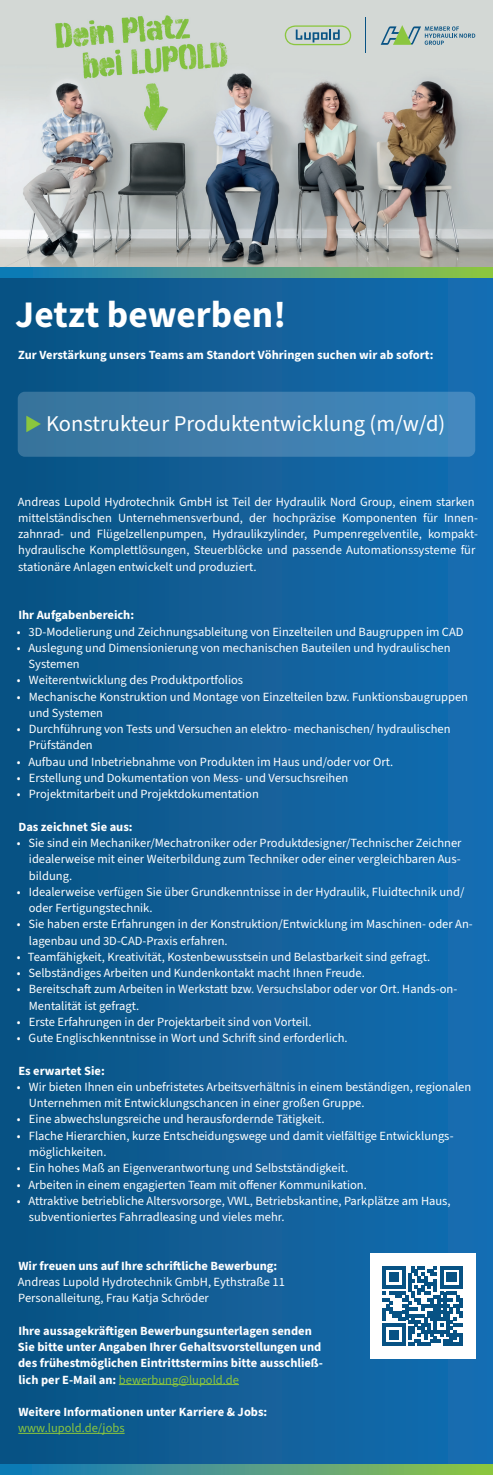
<style>
.page{position:relative;width:493px;height:1475px;background:#fff}
.page>*{position:absolute;margin:0;border:0;box-sizing:border-box;transform-origin:0 0}
.t1{font:700 37.5px "Source Sans 3";color:#fff}
.t2{font:22.5px "Source Sans 3";color:#fff}
.t3{font:12.5px/16.2px "Source Sans 3";color:#fff}
.t4{font:700 12.5px/16.2px "Source Sans 3";color:#fff}
.t5{font:12.5px "Source Sans 3";color:#8bc63e}
.s1{font-weight:400;color:#8bc63e}
</style>
<div class="page">
<div style="left:0;top:0;width:493px;height:1474px;background:linear-gradient(to right,#0a5281,#166eb3)"></div>
<svg style="left:0;top:1464px;width:493px;height:10px;background:#519c84"></svg>
<img style="left:0;top:0;width:493px;height:267px">
<hr style="left:365px;top:18px;width:1px;height:35px;background:#085384">
<svg style="left:284px;top:25px;width:67px;height:20px"></svg>
<svg style="left:380px;top:25px;width:95px;height:20px;background:#a6bdb7"></svg>
<hr style="left:119px;top:1383px;width:120px;height:1px;background:#8bc63e">
<hr style="left:18px;top:1432px;width:106px;height:1px;background:#8bc63e">
<svg style="left:0;top:267px;width:493px;height:11px;background:#519c84"></svg>
<div style="left:18px;top:391px;width:457px;height:65px;background:linear-gradient(to right,#3a749b,#4389c0);border-radius:7px"></div>
<div style="left:370px;top:1253px;width:105px;height:105px;background:#fff"></div>
<svg style="left:382px;top:1266px;width:80px;height:79px"></svg>
<svg style="left:26px;top:414px;width:15px;height:17px"></svg>
<h1 class="t1" style="left:15px;top:289px;width:272px">Jetzt bewerben!</h1>
<p class="t4" style="left:18px;top:347px;width:416px">Zur Verstärkung unsers Teams am Standort Vöhringen suchen wir ab sofort:</p>
<h2 class="t2" style="left:46px;top:409px;width:400px">Konstrukteur Produktentwicklung (m/w/d)</h2>
<p class="t3" style="left:18px;top:493px;width:461px">Andreas Lupold Hydrotechnik GmbH ist Teil der Hydraulik Nord Group, einem starken mittelständischen Unternehmensverbund, der hochpräzise Komponenten für Innen&shy;zahnrad- und Flügelzellenpumpen, Hydraulikzylinder, Pumpenregelventile, kompakt&shy;hydraulische Komplettlösungen, Steuerblöcke und passende Automationssysteme für stationäre Anlagen entwickelt und produziert.</p>
<p class="t4" style="left:18px;top:607px;width:117px">Ihr Aufgabenbereich:</p>
<p class="t3" style="left:17px;top:623px;width:448px">• 3D-Modelierung und Zeichnungsableitung von Einzelteilen und Baugruppen im CAD</p>
<p class="t3" style="left:29px;top:639px;width:423px;text-indent:-12px">• Auslegung und Dimensionierung von mechanischen Bauteilen und hydraulischen<br>Systemen</p>
<p class="t3" style="left:17px;top:672px;width:228px">• Weiterentwicklung des Produktportfolios</p>
<p class="t3" style="left:29px;top:688px;width:440px;text-indent:-12px">• Mechanische Konstruktion und Montage von Einzelteilen bzw. Funktionsbaugruppen und Systemen</p>
<p class="t3" style="left:29px;top:720px;width:423px;text-indent:-12px">• Durchführung von Tests und Versuchen an elektro- mechanischen/ hydraulischen<br>Prüfständen</p>
<p class="t3" style="left:17px;top:753px;width:377px">• Aufbau und Inbetriebnahme von Produkten im Haus und/oder vor Ort.</p>
<p class="t3" style="left:17px;top:769px;width:333px">• Erstellung und Dokumentation von Mess- und Versuchsreihen</p>
<p class="t3" style="left:17px;top:785px;width:243px">• Projektmitarbeit und Projektdokumentation</p>
<p class="t4" style="left:18px;top:818px;width:116px">Das zeichnet Sie aus:</p>
<p class="t3" style="left:29px;top:834px;width:434px;text-align:justify;text-indent:-12px">• Sie sind ein Mechaniker/Mechatroniker oder Produktdesigner/Technischer Zeichner idealerweise mit einer Weiterbildung zum Techniker oder einer vergleichbaren Aus&shy;bildung.</p>
<p class="t3" style="left:29px;top:883px;width:437px;text-indent:-12px">• Idealerweise verfügen Sie über Grundkenntnisse in der Hydraulik, Fluidtechnik und/ oder Fertigungstechnik.</p>
<p class="t3" style="left:29px;top:915px;width:445px;text-indent:-12px">• Sie haben erste Erfahrungen in der Konstruktion/Entwicklung im Maschinen- oder An&shy;lagenbau und 3D-CAD-Praxis erfahren.</p>
<p class="t3" style="left:17px;top:948px;width:414px">• Teamfähigkeit, Kreativität, Kostenbewusstsein und Belastbarkeit sind gefragt.</p>
<p class="t3" style="left:17px;top:964px;width:349px">• Selbständiges Arbeiten und Kundenkontakt macht Ihnen Freude.</p>
<p class="t3" style="left:29px;top:980px;width:430px;text-indent:-12px">• Bereitschaft zum Arbeiten in Werkstatt bzw. Versuchslabor oder vor Ort. Hands-on-<br>Mentalität ist gefragt.</p>
<p class="t3" style="left:17px;top:1013px;width:296px">• Erste Erfahrungen in der Projektarbeit sind von Vorteil.</p>
<p class="t3" style="left:17px;top:1029px;width:332px">• Gute Englischkenntnisse in Wort und Schrift sind erforderlich.</p>
<p class="t4" style="left:18px;top:1062px;width:88px">Es erwartet Sie:</p>
<p class="t3" style="left:29px;top:1078px;width:444px;text-indent:-12px">• Wir bieten Ihnen ein unbefristetes Arbeitsverhältnis in einem beständigen, regionalen<br>Unternehmen mit Entwicklungschancen in einer großen Gruppe.</p>
<p class="t3" style="left:17px;top:1110px;width:309px">• Eine abwechslungsreiche und herausfordernde Tätigkeit.</p>
<p class="t3" style="left:29px;top:1127px;width:426px;text-indent:-12px">• Flache Hierarchien, kurze Entscheidungswege und damit vielfältige Entwicklungs&shy;möglichkeiten.</p>
<p class="t3" style="left:17px;top:1159px;width:333px">• Ein hohes Maß an Eigenverantwortung und Selbstständigkeit.</p>
<p class="t3" style="left:17px;top:1175px;width:351px">• Arbeiten in einem engagierten Team mit offener Kommunikation.</p>
<p class="t3" style="left:29px;top:1192px;width:423px;text-indent:-12px">• Attraktive betriebliche Altersvorsorge, VWL, Betriebskantine, Parkplätze am Haus, subventioniertes Fahrradleasing und vieles mehr.</p>
<p class="t4" style="left:18px;top:1257px;width:260px">Wir freuen uns auf Ihre schriftliche Bewerbung:</p>
<p class="t3" style="left:18px;top:1273px;width:268px">Andreas Lupold Hydrotechnik GmbH, Eythstraße 11<br>Personalleitung, Frau Katja Schröder</p>
<p class="t4" style="left:18px;top:1322px;width:306px">Ihre aussagekräftigen Bewerbungsunterlagen senden Sie bitte unter Angaben Ihrer Gehaltsvorstellungen und des frühestmöglichen Eintrittstermins bitte ausschließ&shy;lich per E-Mail an: <span class="s1">bewerbung@lupold.de</span></p>
<p class="t4" style="left:18px;top:1403px;width:250px">Weitere Informationen unter Karriere &amp; Jobs:</p>
<p class="t5" style="left:18px;top:1419px;width:108px">www.lupold.de/jobs</p>
</div>
